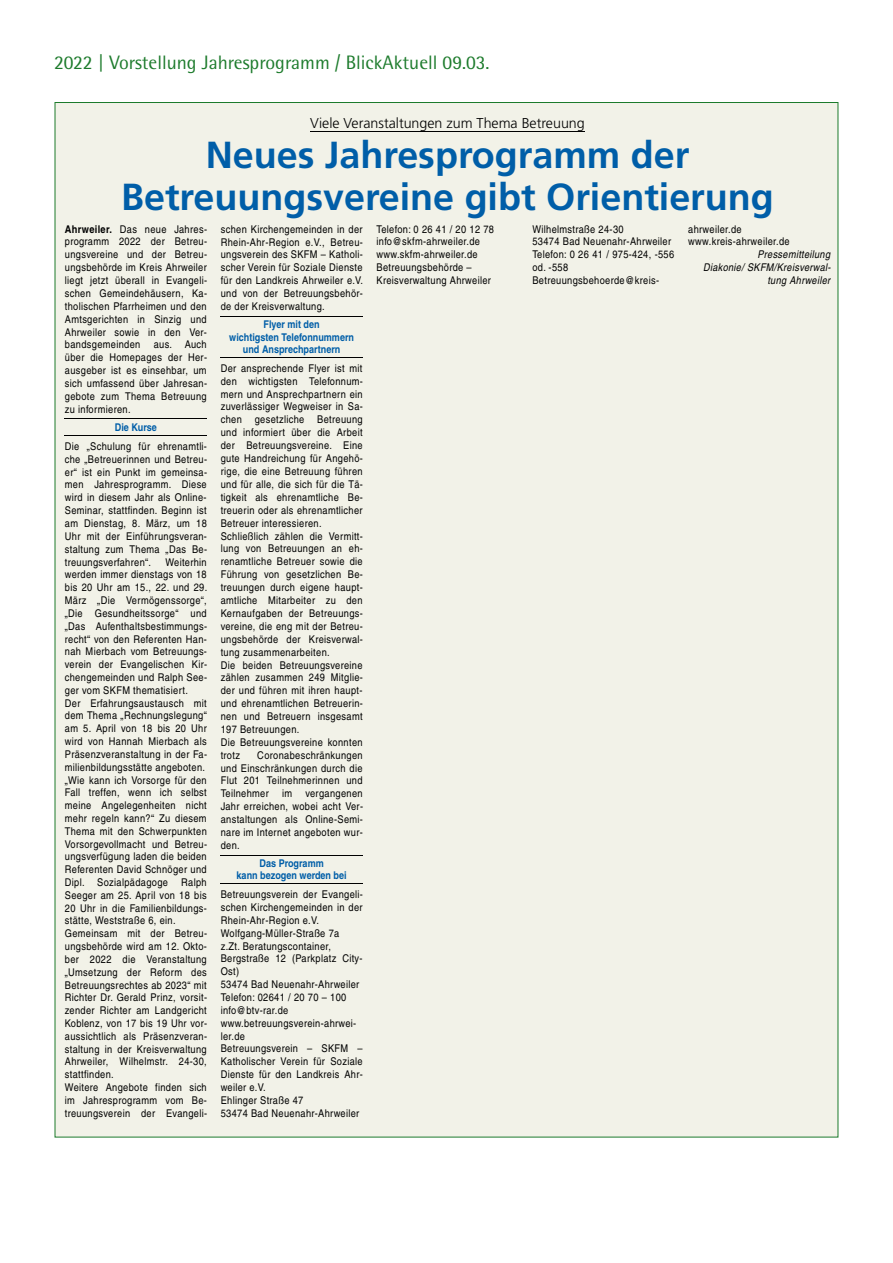
<style>
.page{position:relative;width:893px;height:1263px;background:#fff}
.page>*{position:absolute;margin:0;border:0;box-sizing:border-box;transform-origin:0 0}
.t1{font:700 37.65px/41.5px "Frutiger";color:#005ea8;text-align:center}
.t2{font:19.5px "Rotis Semi Sans";color:#1d7b2c}
.t3{font:300 14.25px "Frutiger";color:#000}
.t4{font:10.65px/12.9px "Helvetica";letter-spacing:.04em;color:#000;scale:.87 1}
.t5{font:700 10.65px/12.3px "Helvetica";color:#005ea8;text-align:center;scale:.85 1}
.t6{font:italic 10.65px/12.8px "Helvetica";letter-spacing:.035em;color:#000;text-align:right;scale:.86 1}
.s1{font-weight:700}
</style>
<div class="page">
<div style="left:55px;top:102px;width:783px;height:1035px;background:#f2f2e8"></div>
<hr style="left:310px;top:131px;width:275px;height:1px;background:#000">
<hr style="left:65px;top:419px;width:142px;height:1px;background:#000">
<hr style="left:65px;top:435px;width:142px;height:1px;background:#000">
<hr style="left:221px;top:316px;width:142px;height:1px;background:#000">
<hr style="left:221px;top:357px;width:142px;height:1px;background:#000">
<hr style="left:221px;top:855px;width:142px;height:1px;background:#000">
<hr style="left:221px;top:884px;width:142px;height:1px;background:#000">
<h2 class="t2" style="left:54px;top:51px;width:437px">2022 | Vorstellung Jahresprogramm / BlickAktuell 09.03.</h2>
<h3 class="t3" style="left:310px;top:115px;width:276px">Viele Veranstaltungen zum Thema Betreuung</h3>
<h1 class="t1" style="left:121px;top:134px;width:654px">Neues Jahresprogramm der<br>Betreuungsvereine gibt Orientierung</h1>
<p class="t4" style="left:65px;top:222px;width:165px;text-align:justify"><span class="s1">Ahrweiler.</span> Das neue Jahres&shy;programm 2022 der Betreu&shy;ungsvereine und der Betreu&shy;ungsbehörde im Kreis Ahrweiler liegt jetzt überall in Evangeli&shy;schen Gemeindehäusern, Ka&shy;tholischen Pfarrheimen und den Amtsgerichten in Sinzig und Ahrweiler sowie in den Ver&shy;bandsgemeinden</p>
<p class="t4" style="left:377px;top:222px;width:137px">Telefon: 0 26 41 / 20 12 78 info@skfm-ahrweiler.de www.skfm-ahrweiler.de<br>Betreuungsbehörde –<br>Kreisverwaltung Ahrweiler</p>
<p class="t4" style="left:532px;top:222px;width:165px">Wilhelmstraße 24-30<br>53474 Bad Neuenahr-Ahrweiler<br>Telefon: 0 26 41 / 975-424, -556 od. -558<br>Betreuungsbehoerde@kreis-</p>
<p class="t4" style="left:688px;top:222px;width:118px">ahrweiler.de www.kreis-ahrweiler.de</p>
<p class="t4" style="left:221px;top:222px;width:165px;text-align:justify">schen Kirchengemeinden in der Rhein-Ahr-Region e.V., Betreu&shy;ungsverein des SKFM – Katholi&shy;scher Verein für Soziale Dienste für den Landkreis Ahrweiler e.V. und von der Betreuungsbehör&shy;de der Kreisverwaltung.</p>
<p class="t5" style="left:229px;top:318px;width:148px">Flyer mit den<br>wichtigsten Telefonnummern und Ansprechpartnern</p>
<p class="t4" style="left:221px;top:362px;width:165px">Der ansprechende Flyer ist mit den wichtigsten Telefonnum&shy;mern und Ansprechpartnern ein zuverlässiger Wegweiser in Sa&shy;chen gesetzliche Betreuung und informiert über die Arbeit der Betreuungsvereine. Eine gute Handreichung für Angehö&shy;rige, die eine Betreuung führen und für alle, die sich für die Tä&shy;tigkeit als ehrenamtliche Be&shy;treuerin oder als ehrenamtlicher<br>Betreuer interessieren.<br>Schließlich zählen die Vermitt&shy;lung von Betreuungen an eh&shy;renamtliche Betreuer sowie die<br>Führung von gesetzlichen Be&shy;treuungen durch eigene haupt&shy;amtliche Mitarbeiter zu den<br>Kernaufgaben der Betreuungs&shy;vereine, die eng mit der Betreu&shy;ungsbehörde der Kreisverwal&shy;tung zusammenarbeiten.<br>Die beiden Betreuungsvereine zählen zusammen 249 Mitglie&shy;der und führen mit ihren haupt&shy;und ehrenamtlichen Betreuerin&shy;nen und Betreuern insgesamt<br>197 Betreuungen.<br>Die Betreuungsvereine konnten trotz</p>
<p class="t6" style="left:703px;top:248px;width:150px">Pressemitteilung<br>Diakonie/ SKFM/Kreisverwal&shy;tung Ahrweiler</p>
<p class="t4" style="left:65px;top:338px;width:165px;text-align:justify;text-indent:89px">aus. Auch über die Homepages der Her&shy;ausgeber ist es einsehbar, um sich umfassend über Jahresan&shy;gebote zum Thema Betreuung zu informieren.</p>
<p class="t5" style="left:115px;top:421px;width:51px">Die Kurse</p>
<p class="t4" style="left:65px;top:440px;width:165px;text-align:justify">Die „Schulung für ehrenamtli&shy;che „Betreuerinnen und Betreu&shy;er“ ist ein Punkt im gemeinsa&shy;men Jahresprogramm. Diese wird in diesem Jahr als Online-Seminar, stattfinden. Beginn ist am Dienstag, 8. März, um 18<br>Uhr mit der Einführungsveran&shy;staltung zum Thema „Das Be&shy;treuungsverfahren“.</p>
<p class="t4" style="left:65px;top:555px;width:165px;text-indent:101px">Weiterhin werden immer dienstags von 18 bis 20 Uhr am 15., 22. und 29.<br>März „Die Vermögenssorge“, „Die Gesundheitssorge“ und „Das Aufenthaltsbestimmungs&shy;recht“ von den Referenten Han&shy;nah Mierbach vom Betreuungs&shy;verein der Evangelischen Kir&shy;chengemeinden und Ralph See&shy;ger vom SKFM thematisiert.<br>Der Erfahrungsaustausch mit dem Thema „Rechnungslegung“ am 5. April von 18 bis 20 Uhr wird von Hannah Mierbach als<br>Präsenzveranstaltung in der Fa&shy;milienbildungsstätte angeboten. „Wie kann ich Vorsorge für den<br>Fall treffen, wenn ich selbst meine Angelegenheiten nicht mehr regeln kann?“ Zu diesem<br>Thema mit den Schwerpunkten<br>Vorsorgevollmacht und Betreu&shy;ungsverfügung laden die beiden<br>Referenten David Schnöger und<br>Dipl. Sozialpädagoge Ralph<br>Seeger am 25. April von 18 bis<br>20 Uhr in die Familienbildungs&shy;stätte, Weststraße 6, ein.<br>Gemeinsam mit der Betreu&shy;ungsbehörde wird am 12. Okto&shy;ber 2022 die Veranstaltung „Umsetzung der Reform des<br>Betreuungsrechtes ab 2023“ mit<br>Richter Dr. Gerald Prinz, vorsit&shy;zender Richter am Landgericht<br>Koblenz, von 17 bis 19 Uhr vor&shy;aussichtlich als Präsenzveran&shy;staltung in der Kreisverwaltung<br>Ahrweiler, Wilhelmstr. 24-30, stattfinden.<br>Weitere Angebote finden sich im Jahresprogramm vom Be&shy;treuungsverein der Evangeli-</p>
<p class="t4" style="left:221px;top:748px;width:165px;text-align:justify;text-indent:37px">Coronabeschränkungen und Einschränkungen durch die Flut 201 Teilnehmerinnen und Teilnehmer im vergangenen Jahr erreichen, wobei acht Ver&shy;anstaltungen als Online-Semi&shy;nare im Internet angeboten wur&shy;den.</p>
<p class="t5" style="left:237px;top:857px;width:131px">Das Programm<br>kann bezogen werden bei</p>
<p class="t4" style="left:221px;top:888px;width:165px">Betreuungsverein der Evangeli&shy;schen Kirchengemeinden in der<br>Rhein-Ahr-Region e.V.<br>Wolfgang-Müller-Straße 7a<br>z.Zt. Beratungscontainer,<br>Bergstraße 12 (Parkplatz City-<br>Ost)<br>53474 Bad Neuenahr-Ahrweiler<br>Telefon: 02641 / 20 70 – 100 info@btv-rar.de www.betreuungsverein-ahrwei&shy;ler.de<br>Betreuungsverein – SKFM –<br>Katholischer Verein für Soziale<br>Dienste für den Landkreis Ahr&shy;weiler e.V.<br>Ehlinger Straße 47<br>53474 Bad Neuenahr-Ahrweiler</p>
</div>
